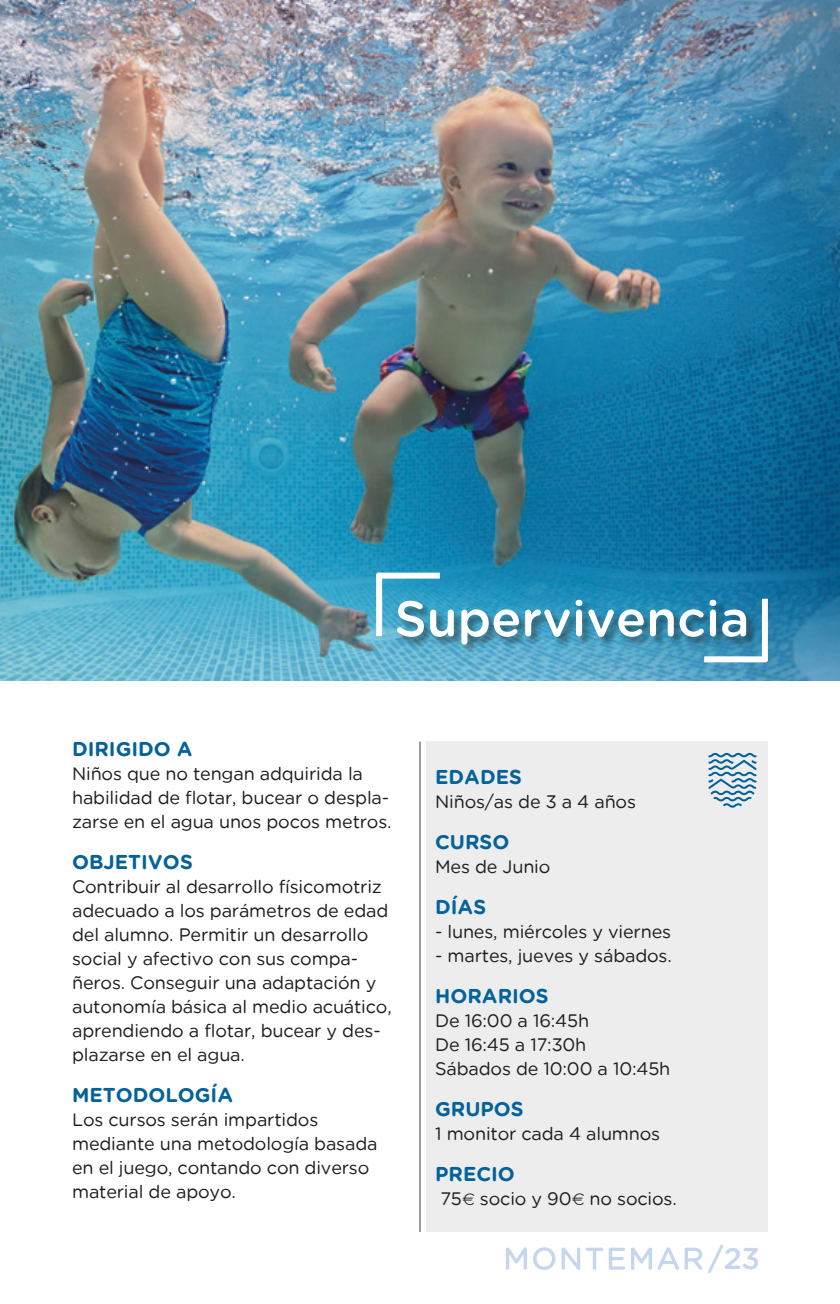
<style>
.page{position:relative;width:840px;height:1304px;background:#fff}
.page>*{position:absolute;margin:0;border:0;box-sizing:border-box;transform-origin:0 0}
.t1{font:500 50px "Gotham Rounded";color:#fff}
.t2{font:500 30px "Gotham Rounded";color:#c6d6ef}
.t3{font:700 20px "Gotham Rounded";color:#04629b}
.t4{font:18px/24px "Gotham Rounded";letter-spacing:-.01em;color:#1d1d1b}
.s1{font-family:"Big Caslon";font-weight:500}
</style>
<div class="page">
<img style="left:0;top:0;width:839px;height:680px">
<svg style="left:506px;top:1247px;width:195px;height:23px"></svg>
<hr style="left:419px;top:742px;width:2px;height:490px;background:#9d9d9d">
<div style="left:396px;top:599px;width:361px;height:56px;background:#1d1d1b;opacity:.5"></div>
<div style="left:377px;top:573px;width:62px;height:6px;background:#fff"></div>
<div style="left:376px;top:574px;width:6px;height:62px;background:#fff"></div>
<div style="left:703px;top:656px;width:63px;height:6px;background:#fff"></div>
<div style="left:761px;top:599px;width:6px;height:62px;background:#fff"></div>
<div style="left:426px;top:742px;width:341px;height:490px;background:#ededed"></div>
<svg style="left:708px;top:753px;width:48px;height:55px"></svg>
<h1 class="t1" style="left:394px;top:591px;width:356px">Supervivencia</h1>
<p class="t3" style="left:72px;top:738px;width:122px">DIRIGIDO A</p>
<p class="t4" style="left:72px;top:762px;width:321px">Niños que no tengan adquirida la habilidad de flotar, bucear o despla&shy;zarse en el agua unos pocos metros.</p>
<p class="t3" style="left:72px;top:851px;width:122px">OBJETIVOS</p>
<p class="t4" style="left:72px;top:875px;width:321px">Contribuir al desarrollo físicomotriz adecuado a los parámetros de edad del alumno. Permitir un desarrollo social y afectivo con sus compa&shy;ñeros. Conseguir una adaptación y autonomía básica al medio acuático, aprendiendo a flotar, bucear y des&shy;plazarse en el agua.</p>
<p class="t3" style="left:72px;top:1084px;width:162px">METODOLOGÍA</p>
<p class="t4" style="left:72px;top:1108px;width:307px">Los cursos serán impartidos mediante una metodología basada en el juego, contando con diverso material de apoyo.</p>
<p class="t3" style="left:435px;top:766px;width:88px">EDADES</p>
<p class="t4" style="left:435px;top:790px;width:202px">Niños/as de 3 a 4 años</p>
<p class="t3" style="left:435px;top:831px;width:76px">CURSO</p>
<p class="t4" style="left:435px;top:855px;width:117px">Mes de Junio</p>
<p class="t3" style="left:435px;top:896px;width:52px">DÍAS</p>
<p class="t4" style="left:435px;top:920px;width:237px">- lunes, miércoles y viernes</p>
<p class="t4" style="left:435px;top:944px;width:238px">- martes, jueves y sábados.</p>
<p class="t3" style="left:435px;top:985px;width:115px">HORARIOS</p>
<p class="t4" style="left:435px;top:1009px;width:236px">De 16:00 a 16:45h<br>De 16:45 a 17:30h<br>Sábados de 10:00 a 10:45h</p>
<p class="t3" style="left:435px;top:1098px;width:90px">GRUPOS</p>
<p class="t4" style="left:435px;top:1122px;width:226px">1 monitor cada 4 alumnos</p>
<p class="t3" style="left:435px;top:1163px;width:81px">PRECIO</p>
<p class="t4" style="left:440px;top:1187px;width:238px">75<span class="s1">€</span> socio y 90<span class="s1">€</span> no socios.</p>
<h2 class="t2" style="left:707px;top:1242px;width:53px">/23</h2>
</div>
